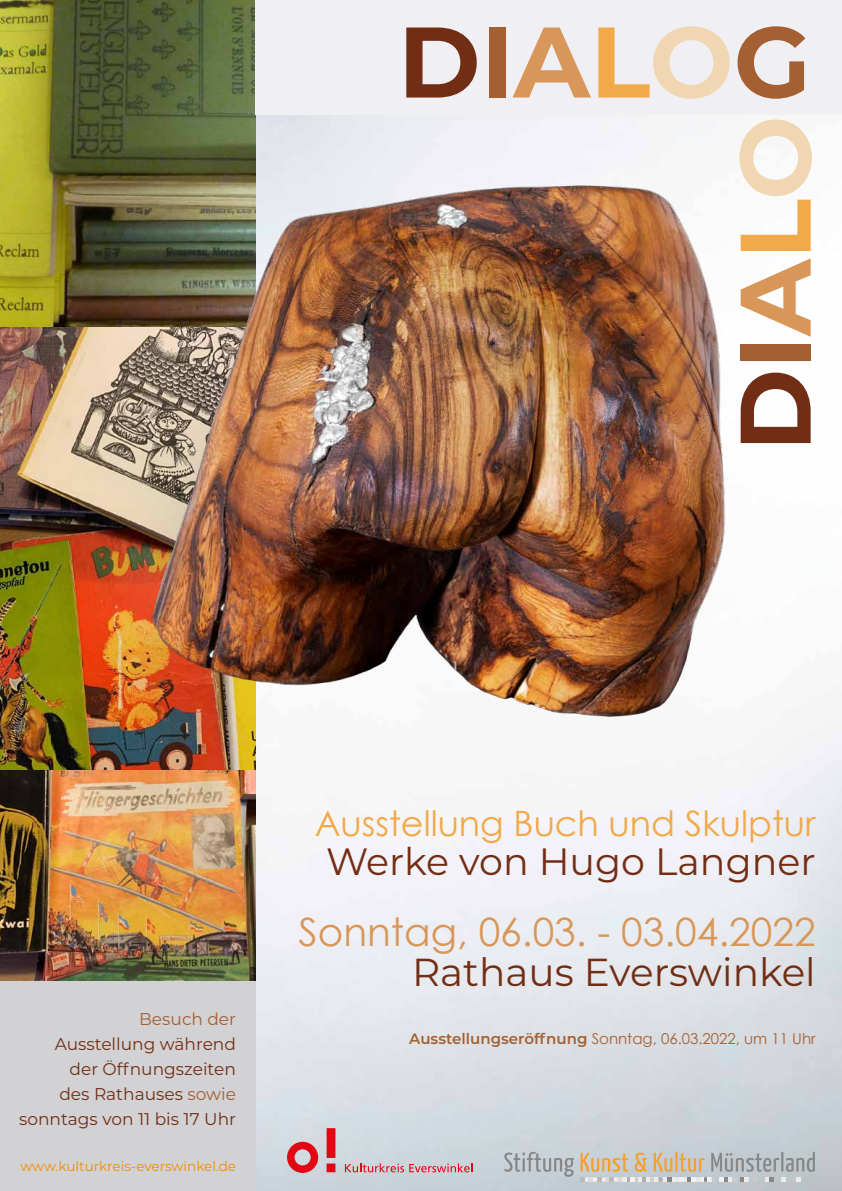
<style>
.page{position:relative;width:842px;height:1191px;background:#fff}
.page>*{position:absolute;margin:0;border:0;box-sizing:border-box;transform-origin:0 0}
.t1{font:700 100px "Montserrat";color:#a46033}
.t2{font:39px "Century Gothic";color:#d89758}
.t3{font:39px "Montserrat";color:#722e15}
.t4{font:38px "Montserrat";color:#722e15}
.t5{font:35px "Century Gothic";color:#f1a949}
.t6{font:17px/25px "Montserrat";color:#722e15;text-align:right}
.t7{font:17px "Montserrat";color:#a46033}
.t8{font:15px "Century Gothic";color:#a46033}
.t9{font:13.6px "Montserrat";color:#f28e00}
.s1{color:#722e15}
.s2{color:#d89758}
.s3{color:#f1a949}
.s4{color:#f0d6b1}
.s5{color:#a46033}
.s6{font-family:"Montserrat";font-weight:600}
</style>
<div class="page">
<img style="left:255px;top:0;width:587px;height:1191px">
<img style="left:0;top:0;width:255px;height:981px">
<img style="left:132px;top:95px;width:615px;height:710px">
<div style="left:255px;top:1px;width:587px;height:114px;background:#f0f0f4"></div>
<div style="left:0;top:981px;width:255px;height:210px;background:#d2d1d3"></div>
<hr style="left:675px;top:1177px;width:13px;height:4px;background:#e7e7e7">
<svg style="left:671px;top:1177px;width:4px;height:4px"></svg>
<svg style="left:580px;top:1177px;width:91px;height:4px"></svg>
<svg style="left:765px;top:1177px;width:8px;height:4px"></svg>
<svg style="left:781px;top:1177px;width:4px;height:4px"></svg>
<svg style="left:796px;top:1177px;width:4px;height:4px"></svg>
<svg style="left:680px;top:1177px;width:77px;height:4px"></svg>
<svg style="left:504px;top:1151px;width:70px;height:25px;background:#b5bcc1"></svg>
<svg style="left:580px;top:1152px;width:48px;height:19px"></svg>
<svg style="left:635px;top:1152px;width:12px;height:19px"></svg>
<svg style="left:654px;top:1151px;width:50px;height:20px"></svg>
<svg style="left:711px;top:1151px;width:104px;height:20px;background:#adb3b7"></svg>
<svg style="left:345px;top:1163px;width:127px;height:9px"></svg>
<svg style="left:287px;top:1141px;width:31px;height:31px"></svg>
<svg style="left:327px;top:1128px;width:8px;height:44px"></svg>
<h1 class="t1" style="left:398px;top:-10px;width:414px"><span class="s1">D</span>I<span class="s2">A</span><span class="s3">L</span><span class="s4">O</span>G</h1>
<h1 class="t1" style="left:703px;top:451px;width:414px;rotate:-90deg"><span class="s1">D</span>I<span class="s2">A</span><span class="s3">L</span><span class="s4">O</span>G</h1>
<p class="t7" style="left:139px;top:1007px;width:98px">Besuch der</p>
<p class="t6" style="left:19px;top:1030px;width:218px">Ausstellung während<br>der Öffnungszeiten<br>des Rathauses <span class="s5">sowie </span>sonntags von 11 bis 17 Uhr</p>
<p class="t9" style="left:20px;top:1156px;width:217px">www.kulturkreis-everswinkel.de</p>
<h3 class="t5" style="left:315px;top:799px;width:503px">Ausstellung Buch und Skulptur</h3>
<h3 class="t4" style="left:326px;top:835px;width:491px">Werke von Hugo Langner</h3>
<h2 class="t2" style="left:298px;top:904px;width:519px">Sonntag, 06.03. - 03.04.2022</h2>
<h2 class="t3" style="left:412px;top:945px;width:405px">Rathaus Everswinkel</h2>
<p class="t8" style="left:409px;top:1028px;width:408px"><span class="s6">Ausstellungseröffnung</span> Sonntag, 06.03.2022, um 11 Uhr</p>
</div>
